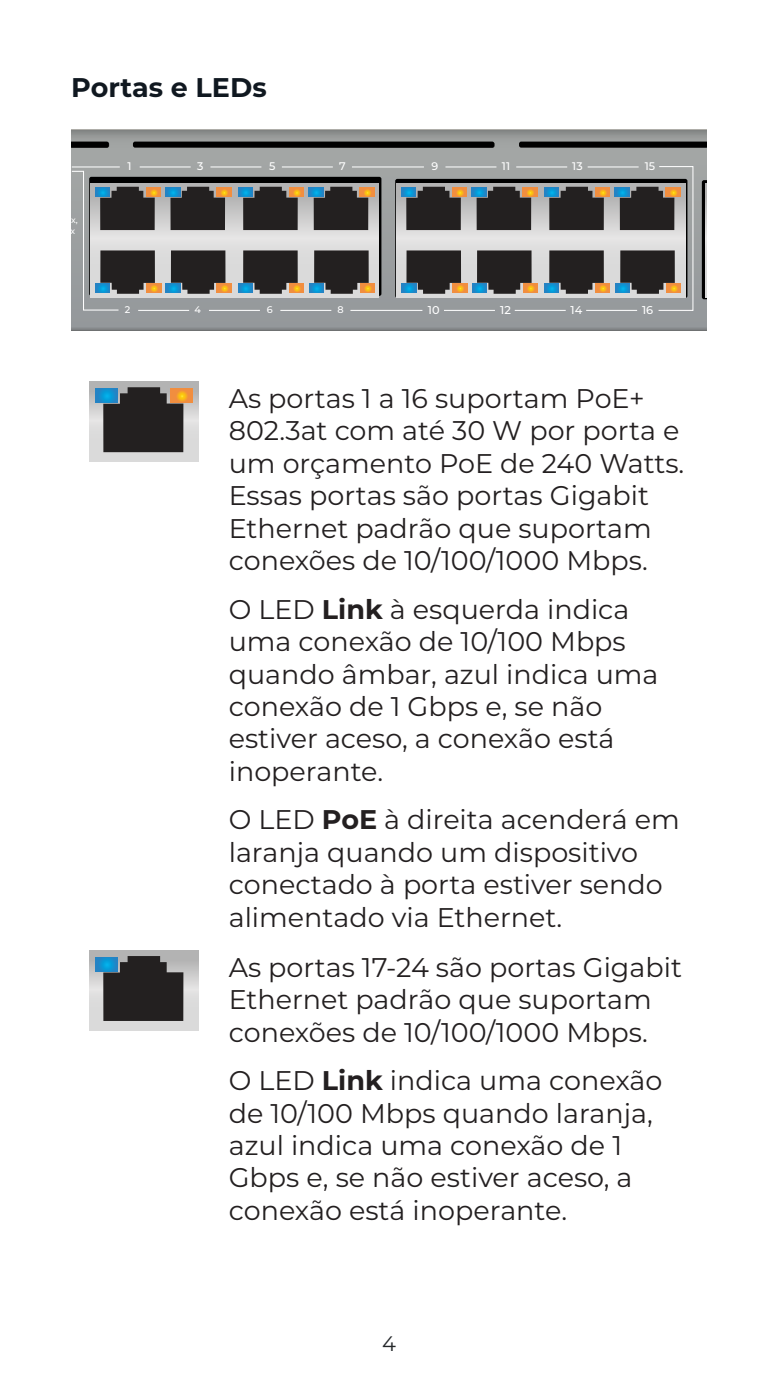
<style>
.page{position:relative;width:778px;height:1383px;background:#fff}
.page>*{position:absolute;margin:0;border:0;box-sizing:border-box;transform-origin:0 0}
.Body_Feature{font:27px/32.4px "Montserrat";color:#231f20}
.Heading_2{font:700 27px "Montserrat";color:#101820}
.t1{font:21px "Montserrat";color:#24272a}
.t2{font:500 11.4px "Montserrat";color:#fff}
.t3{font:500 11.1px "Montserrat";color:#fff}
.t4{font:500 9.6px "Montserrat";color:#fff}
.s1{font-weight:700}
</style>
<div class="page">
<svg style="left:71px;top:130px;width:635px;height:201px;background:#989c9c"></svg>
<div style="left:89px;top:177px;width:292px;height:119px;background:#000;border-radius:2px"></div>
<svg style="left:395px;top:179px;width:292px;height:119px;background:#3c3c3c"></svg>
<svg style="left:155px;top:183px;width:224px;height:114px;background:#d4d4d3"></svg>
<svg style="left:155px;top:188px;width:6px;height:9px"></svg>
<svg style="left:170px;top:187px;width:55px;height:43px;background:#2a2828"></svg>
<svg style="left:165px;top:188px;width:15px;height:9px"></svg>
<svg style="left:216px;top:188px;width:15px;height:9px"></svg>
<svg style="left:243px;top:187px;width:55px;height:43px;background:#2b2828"></svg>
<svg style="left:238px;top:188px;width:15px;height:9px"></svg>
<svg style="left:289px;top:188px;width:15px;height:9px"></svg>
<div style="left:314px;top:187px;width:54px;height:43px;background:#232020"></div>
<svg style="left:309px;top:188px;width:14px;height:9px"></svg>
<svg style="left:360px;top:188px;width:14px;height:9px"></svg>
<svg style="left:155px;top:283px;width:6px;height:10px"></svg>
<svg style="left:171px;top:250px;width:54px;height:44px;background:#2e2c2c"></svg>
<svg style="left:166px;top:284px;width:14px;height:9px"></svg>
<svg style="left:217px;top:283px;width:14px;height:10px"></svg>
<svg style="left:243px;top:250px;width:55px;height:44px;background:#2f2d2d"></svg>
<svg style="left:238px;top:284px;width:15px;height:9px"></svg>
<svg style="left:289px;top:283px;width:15px;height:10px"></svg>
<svg style="left:314px;top:250px;width:55px;height:44px;background:#2f2d2d"></svg>
<svg style="left:309px;top:284px;width:15px;height:9px"></svg>
<svg style="left:360px;top:283px;width:15px;height:10px"></svg>
<hr style="left:138px;top:310px;width:51px;height:1px;background:#fff">
<svg style="left:71px;top:170px;width:84px;height:141px;background:#787a7a"></svg>
<svg style="left:702px;top:180px;width:4px;height:119px"></svg>
<svg style="left:397px;top:183px;width:288px;height:114px;background:#d4d4d3"></svg>
<svg style="left:406px;top:187px;width:55px;height:43px;background:#2b2828"></svg>
<svg style="left:401px;top:188px;width:15px;height:9px"></svg>
<svg style="left:452px;top:188px;width:15px;height:9px"></svg>
<svg style="left:476px;top:187px;width:55px;height:43px;background:#2a2828"></svg>
<svg style="left:471px;top:188px;width:15px;height:9px"></svg>
<svg style="left:522px;top:188px;width:15px;height:9px"></svg>
<svg style="left:549px;top:187px;width:55px;height:43px;background:#2b2828"></svg>
<svg style="left:544px;top:188px;width:15px;height:9px"></svg>
<svg style="left:595px;top:188px;width:15px;height:9px"></svg>
<div style="left:620px;top:187px;width:54px;height:43px;background:#232020"></div>
<svg style="left:615px;top:188px;width:14px;height:9px"></svg>
<svg style="left:666px;top:188px;width:14px;height:9px"></svg>
<svg style="left:406px;top:250px;width:55px;height:44px;background:#2f2d2d"></svg>
<svg style="left:401px;top:284px;width:15px;height:9px"></svg>
<svg style="left:452px;top:283px;width:15px;height:10px"></svg>
<svg style="left:477px;top:250px;width:54px;height:44px;background:#2e2c2d"></svg>
<svg style="left:472px;top:284px;width:14px;height:9px"></svg>
<svg style="left:523px;top:283px;width:14px;height:10px"></svg>
<svg style="left:549px;top:250px;width:55px;height:44px;background:#2f2d2d"></svg>
<svg style="left:544px;top:284px;width:15px;height:9px"></svg>
<svg style="left:595px;top:283px;width:15px;height:10px"></svg>
<svg style="left:620px;top:250px;width:54px;height:44px;background:#2f2d2d"></svg>
<svg style="left:615px;top:284px;width:15px;height:9px"></svg>
<svg style="left:666px;top:283px;width:15px;height:10px"></svg>
<svg style="left:705px;top:183px;width:1px;height:114px"></svg>
<svg style="left:519px;top:142px;width:187px;height:6px"></svg>
<div style="left:133px;top:142px;width:361px;height:6px;background:#000;border-radius:2px"></div>
<svg style="left:71px;top:142px;width:38px;height:6px"></svg>
<hr style="left:209px;top:310px;width:51px;height:1px;background:#fff">
<hr style="left:280px;top:310px;width:51px;height:1px;background:#fff">
<hr style="left:350px;top:310px;width:72px;height:1px;background:#fff">
<hr style="left:444px;top:310px;width:51px;height:1px;background:#fff">
<hr style="left:514px;top:310px;width:51px;height:1px;background:#fff">
<hr style="left:586px;top:310px;width:51px;height:1px;background:#fff">
<hr style="left:140px;top:166px;width:51px;height:1px;background:#fff">
<hr style="left:210px;top:166px;width:51px;height:1px;background:#fff">
<hr style="left:282px;top:166px;width:51px;height:1px;background:#fff">
<hr style="left:352px;top:166px;width:72px;height:1px;background:#fff">
<hr style="left:445px;top:166px;width:51px;height:1px;background:#fff">
<hr style="left:516px;top:166px;width:51px;height:1px;background:#fff">
<hr style="left:587px;top:166px;width:51px;height:1px;background:#fff">
<hr style="left:72px;top:166px;width:48px;height:1px;background:#fff">
<div style="left:658px;top:166px;width:35px;height:145px;border:1px solid #fff"></div>
<svg style="left:89px;top:382px;width:110px;height:79px;background:#cececd"></svg>
<svg style="left:103px;top:387px;width:80px;height:65px;background:#2c2929"></svg>
<svg style="left:96px;top:389px;width:21px;height:13px"></svg>
<svg style="left:171px;top:389px;width:21px;height:13px"></svg>
<svg style="left:89px;top:950px;width:110px;height:80px;background:#cdcece"></svg>
<svg style="left:103px;top:956px;width:80px;height:65px;background:#2f2d2e"></svg>
<svg style="left:96px;top:957px;width:21px;height:14px"></svg>
<p class="Heading_2" style="left:71px;top:68px;width:197px">Portas e LEDs</p>
<p class="t3" style="left:127px;top:158px;width:6px">1</p>
<p class="t3" style="left:197px;top:158px;width:8px">3</p>
<p class="t3" style="left:269px;top:158px;width:8px">5</p>
<p class="t3" style="left:339px;top:158px;width:8px">7</p>
<p class="t4" style="left:125px;top:303px;width:7px">2</p>
<p class="t4" style="left:194px;top:303px;width:8px">4</p>
<p class="t4" style="left:267px;top:303px;width:7px">6</p>
<p class="t4" style="left:337px;top:303px;width:8px">8</p>
<p class="t3" style="left:431px;top:158px;width:8px">9</p>
<p class="t3" style="left:502px;top:158px;width:10px">11</p>
<p class="t3" style="left:572px;top:158px;width:12px">13</p>
<p class="t3" style="left:645px;top:158px;width:12px">15</p>
<p class="t2" style="left:428px;top:302px;width:13px">10</p>
<p class="t2" style="left:500px;top:302px;width:12px">12</p>
<p class="t2" style="left:570px;top:302px;width:13px">14</p>
<p class="t2" style="left:642px;top:302px;width:13px">16</p>
<p class="Body_Feature" style="left:229px;top:381px;width:457px">As portas 1 a 16 suportam PoE+<br>802.3at com até 30 W por porta e um orçamento PoE de 240 Watts.<br>Essas portas são portas Gigabit<br>Ethernet padrão que suportam conexões de 10/100/1000 Mbps.</p>
<p class="Body_Feature" style="left:229px;top:592px;width:431px">O LED <span class="s1">Link</span> à esquerda indica uma conexão de 10/100 Mbps quando âmbar, azul indica uma conexão de 1 Gbps e, se não estiver aceso, a conexão está inoperante.</p>
<p class="Body_Feature" style="left:229px;top:802px;width:452px">O LED <span class="s1">PoE</span> à direita acenderá em laranja quando um dispositivo conectado à porta estiver sendo alimentado via Ethernet.</p>
<p class="Body_Feature" style="left:229px;top:950px;width:455px">As portas 17-24 são portas Gigabit<br>Ethernet padrão que suportam conexões de 10/100/1000 Mbps.</p>
<p class="Body_Feature" style="left:229px;top:1063px;width:435px">O LED <span class="s1">Link</span> indica uma conexão de 10/100 Mbps quando laranja, azul indica uma conexão de 1<br>Gbps e, se não estiver aceso, a conexão está inoperante.</p>
<p class="t1" style="left:382px;top:1328px;width:15px">4</p>
</div>
